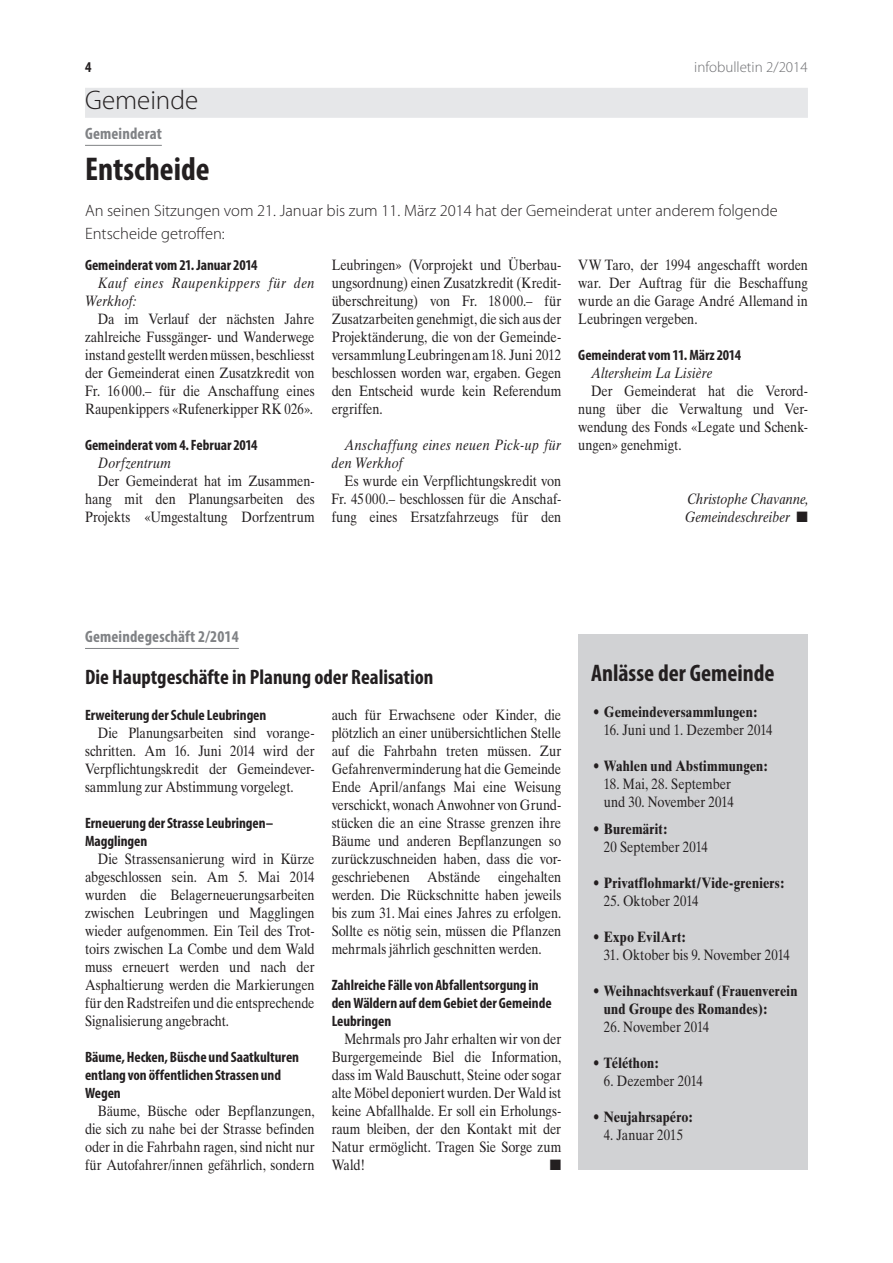
<style>
.page{position:relative;width:893px;height:1263px;background:#fff}
.page>*{position:absolute;margin:0;border:0;box-sizing:border-box;transform-origin:0 0}
.t1{font:700 condensed 33px "Myriad Pro";color:#231f20}
.t2{font:300 27px "Myriad Pro";color:#231f20}
.t3{font:700 condensed 24px "Myriad Pro";color:#231f20}
.t4{font:700 condensed 21px "Myriad Pro";color:#231f20}
.t5{font:300 16.5px/22.5px "Myriad Pro";color:#231f20}
.t6{font:700 condensed 16.5px "Myriad Pro";letter-spacing:.01em;color:#808285}
.t7{font:15px/18px "Times Ten";letter-spacing:-.01em;color:#231f20;text-align:justify;scale:.85 1}
.t8{font:700 condensed 15px/18px "Myriad Pro";letter-spacing:-.005em;color:#231f20}
.t9{font:700 15px/18px "Times Ten";letter-spacing:.01em;color:#231f20;scale:.85 1}
.t10{font:italic 15px/18px "Times Ten";letter-spacing:.01em;color:#231f20;scale:.85 1}
.t11{font:italic 15px/18px "Times Ten";letter-spacing:.04em;color:#231f20;scale:.85 1}
.t12{font:300 15px "Myriad Pro";color:#6c6d70}
.t13{font:15px "Zapf Dingbats";color:#231f20}
</style>
<div class="page">
<div style="left:85px;top:88px;width:723px;height:30px;background:#e6e7e9"></div>
<hr style="left:85px;top:145px;width:77px;height:1px;background:#808285">
<div style="left:578px;top:634px;width:230px;height:535px;background:#d1d2d4"></div>
<hr style="left:85px;top:648px;width:154px;height:1px;background:#808285">
<p class="t8" style="left:85px;top:58px;width:8px">4</p>
<p class="t12" style="left:694px;top:59px;width:115px">infobulletin 2/2014</p>
<h2 class="t2" style="left:85px;top:85px;width:115px">Gemeinde</h2>
<p class="t6" style="left:85px;top:124px;width:78px">Gemeinderat</p>
<h1 class="t1" style="left:85px;top:148px;width:126px">Entscheide</h1>
<p class="t5" style="left:85px;top:200px;width:694px">An seinen Sitzungen vom 21. Januar bis zum 11. März 2014 hat der Gemeinderat unter anderem folgende<br>Entscheide getroffen:</p>
<p class="t8" style="left:85px;top:256px;width:174px">Gemeinderat vom 21. Januar 2014</p>
<p class="t11" style="left:85px;top:274px;width:272px;text-indent:13px">Kauf eines Raupenkippers für den<br>Werkhof:</p>
<p class="t7" style="left:85px;top:310px;width:272px;text-indent:13px">Da im Verlauf der nächsten Jahre zahlreiche Fussgänger- und Wanderwege instand gestellt werden müssen, beschliesst der Gemeinderat einen Zusatzkredit von Fr. 16 000.– für die Anschaffung eines Raupenkippers «Rufenerkipper RK 026».</p>
<p class="t8" style="left:85px;top:436px;width:174px">Gemeinderat vom 4. Februar 2014</p>
<p class="t10" style="left:98px;top:454px;width:88px">Dorfzentrum</p>
<p class="t7" style="left:85px;top:472px;width:272px;text-indent:13px">Der Gemeinderat hat im Zusammen&shy;hang mit den Planungsarbeiten des Projekts «Umgestaltung Dorfzentrum</p>
<p class="t7" style="left:332px;top:256px;width:272px">Leubringen» (Vorprojekt und Überbau&shy;ungsordnung) einen Zusatzkredit (Kredit&shy;überschreitung) von Fr. 18 000.– für Zusatzarbeiten genehmigt, die sich aus der Projektänderung, die von der Gemeinde&shy;versammlung Leubringen am 18. Juni 2012 beschlossen worden war, ergaben. Gegen den Entscheid wurde kein Referendum ergriffen.</p>
<p class="t10" style="left:332px;top:436px;width:272px;text-indent:13px">Anschaffung eines neuen Pick-up für den Werkhof</p>
<p class="t7" style="left:332px;top:472px;width:272px;text-indent:13px">Es wurde ein Verpflichtungskredit von Fr. 45 000.– beschlossen für die Anschaf&shy;fung eines Ersatzfahrzeugs für den</p>
<p class="t7" style="left:578px;top:256px;width:272px">VW Taro, der 1994 angeschafft worden war. Der Auftrag für die Beschaffung wurde an die Garage André Allemand in Leubringen vergeben.</p>
<p class="t8" style="left:578px;top:346px;width:164px">Gemeinderat vom 11. März 2014</p>
<p class="t10" style="left:591px;top:364px;width:144px">Altersheim La Lisière</p>
<p class="t7" style="left:578px;top:382px;width:272px;text-indent:13px">Der Gemeinderat hat die Verord&shy;nung über die Verwaltung und Ver&shy;wendung des Fonds «Legate und Schenk&shy;ungen» genehmigt.</p>
<p class="t10" style="left:685px;top:490px;width:147px">Christophe Chavanne,<br>Gemeindeschreiber ■</p>
<p class="t6" style="left:85px;top:627px;width:155px">Gemeindegeschäft 2/2014</p>
<h3 class="t4" style="left:85px;top:664px;width:350px">Die Hauptgeschäfte in Planung oder Realisation</h3>
<p class="t8" style="left:85px;top:706px;width:183px">Erweiterung der Schule Leubringen</p>
<p class="t7" style="left:85px;top:724px;width:272px;text-indent:13px">Die Planungsarbeiten sind vorange&shy;schritten. Am 16. Juni 2014 wird der Verpflichtungskredit der Gemeindever&shy;sammlung zur Abstimmung vorgelegt.</p>
<p class="t8" style="left:85px;top:814px;width:190px">Erneuerung der Strasse Leubringen–<br>Magglingen</p>
<p class="t7" style="left:85px;top:850px;width:272px;text-indent:13px">Die Strassensanierung wird in Kürze abgeschlossen sein. Am 5. Mai 2014 wurden die Belagerneuerungsarbeiten zwischen Leubringen und Magglingen wieder aufgenommen. Ein Teil des Trot&shy;toirs zwischen La Combe und dem Wald muss erneuert werden und nach der Asphaltierung werden die Markierungen für den Radstreifen und die entsprechende Signalisierung angebracht.</p>
<p class="t8" style="left:85px;top:1048px;width:216px">Bäume, Hecken, Büsche und Saatkulturen entlang von öffentlichen Strassen und<br>Wegen</p>
<p class="t7" style="left:85px;top:1102px;width:272px;text-indent:13px">Bäume, Büsche oder Bepflanzungen, die sich zu nahe bei der Strasse befinden oder in die Fahrbahn ragen, sind nicht nur für Autofahrer/innen gefährlich, sondern</p>
<p class="t7" style="left:332px;top:706px;width:272px">auch für Erwachsene oder Kinder, die plötzlich an einer unübersichtlichen Stelle auf die Fahrbahn treten müssen. Zur Gefahrenverminderung hat die Gemeinde Ende April/anfangs Mai eine Weisung verschickt, wonach Anwohner von Grund&shy;stücken die an eine Strasse grenzen ihre Bäume und anderen Bepflanzungen so zurückzuschneiden haben, dass die vor&shy;geschriebenen Abstände eingehalten werden. Die Rückschnitte haben jeweils bis zum 31. Mai eines Jahres zu erfolgen.<br>Sollte es nötig sein, müssen die Pflanzen mehrmals jährlich geschnitten werden.</p>
<p class="t8" style="left:332px;top:976px;width:221px">Zahlreiche Fälle von Abfallentsorgung in den Wäldern auf dem Gebiet der Gemeinde<br>Leubringen</p>
<p class="t7" style="left:332px;top:1030px;width:272px;text-indent:13px">Mehrmals pro Jahr erhalten wir von der Burgergemeinde Biel die Information, dass im Wald Bauschutt, Steine oder sogar alte Möbel deponiert wurden. Der Wald ist keine Abfallhalde. Er soll ein Erholungs&shy;raum bleiben, der den Kontakt mit der Natur ermöglicht. Tragen Sie Sorge zum Wald!</p>
<p class="t13" style="left:550px;top:1158px;width:13px">■</p>
<h3 class="t3" style="left:591px;top:658px;width:185px">Anlässe der Gemeinde</h3>
<p class="t9" style="left:593px;top:703px;width:194px">• Gemeindeversammlungen:</p>
<p class="t7" style="left:604px;top:721px;width:200px">16. Juni und 1. Dezember 2014</p>
<p class="t9" style="left:593px;top:757px;width:206px">• Wahlen und Abstimmungen:</p>
<p class="t7" style="left:604px;top:775px;width:154px">18. Mai, 28. September und 30. November 2014</p>
<p class="t9" style="left:593px;top:820px;width:88px">• Buremärit:</p>
<p class="t7" style="left:604px;top:838px;width:124px">20 September 2014</p>
<p class="t9" style="left:593px;top:874px;width:226px">• Privatflohmarkt/Vide-greniers:</p>
<p class="t7" style="left:604px;top:892px;width:113px">25. Oktober 2014</p>
<p class="t9" style="left:593px;top:928px;width:110px">• Expo EvilArt:</p>
<p class="t7" style="left:604px;top:946px;width:220px">31. Oktober bis 9. November 2014</p>
<p class="t9" style="left:604px;top:982px;width:229px;text-indent:-11px">• Weihnachtsverkauf (Frauenverein und Groupe des Romandes):</p>
<p class="t7" style="left:604px;top:1018px;width:125px">26. November 2014</p>
<p class="t9" style="left:593px;top:1054px;width:78px">• Téléthon:</p>
<p class="t7" style="left:604px;top:1072px;width:118px">6. Dezember 2014</p>
<p class="t9" style="left:593px;top:1108px;width:118px">• Neujahrsapéro:</p>
<p class="t7" style="left:604px;top:1126px;width:95px">4. Januar 2015</p>
</div>
